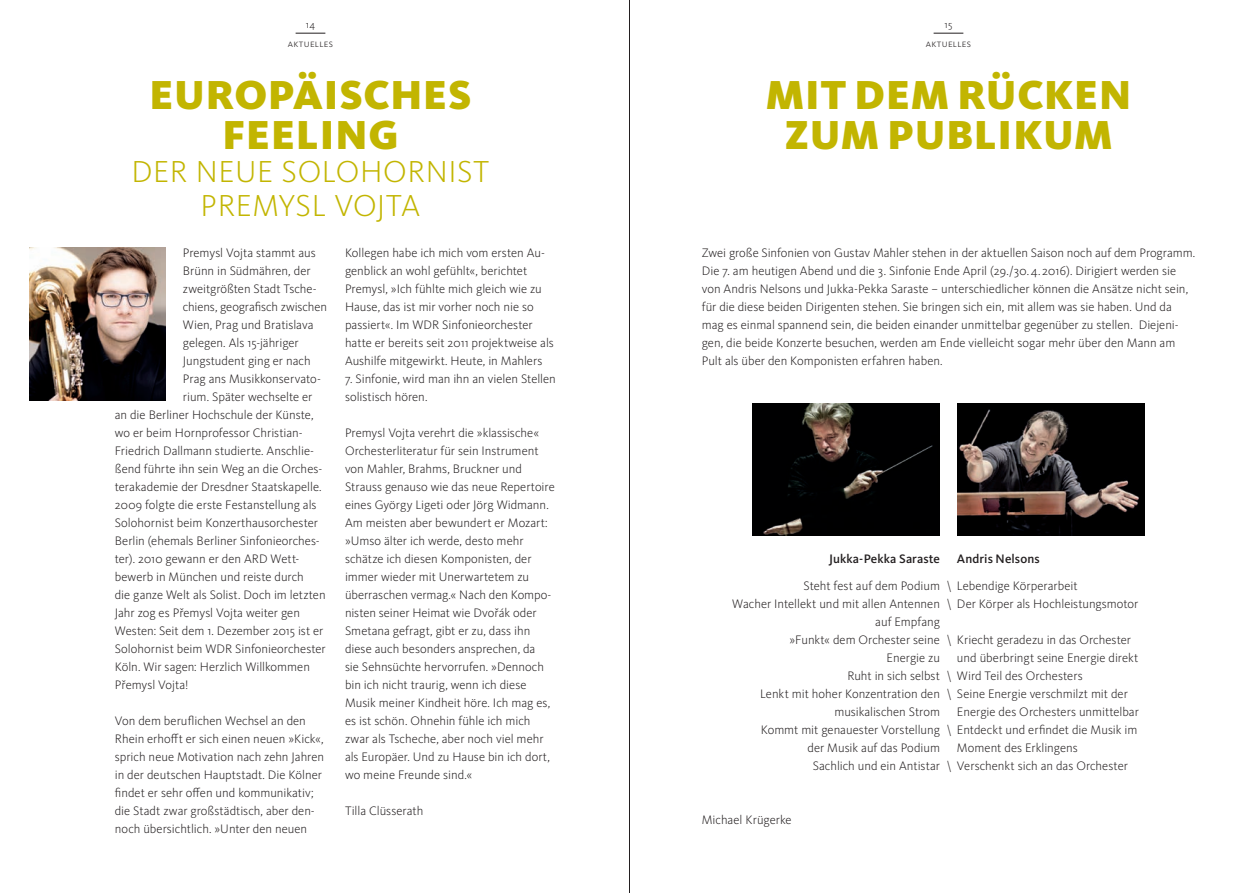
<style>
.page{position:relative;width:1259px;height:893px;background:#fff}
.page>*{position:absolute;margin:0;border:0;box-sizing:border-box;transform-origin:0 0}
.t1{font:900 42px/39.9px "WDR Sans";letter-spacing:.02em;color:#c2b501;text-align:center}
.t2{font:300 31.5px/33.6px "WDR Sans";letter-spacing:.02em;color:#c2b501;text-align:center}
.t3{font:300 12.75px/18px "WDR Sans";color:#231f20}
.t4{font:500 12.75px "WDR Sans";letter-spacing:.005em;color:#231f20}
.t5{font:300 10.5px "WDR Sans";letter-spacing:.03em;color:#231f20}
</style>
<div class="page">
<img style="left:30px;top:248px;width:136px;height:153px">
<img style="left:753px;top:403px;width:187px;height:132px">
<img style="left:957px;top:403px;width:187px;height:132px">
<hr style="left:933px;top:33px;width:30px;height:1px;background:#231f20">
<svg style="left:296px;top:33px;width:29px;height:1px"></svg>
<hr style="left:629px;top:0;width:1px;height:893px;background:#231f20">
<p class="t5" style="left:306px;top:18px;width:11px">14</p>
<p class="t5" style="left:944px;top:18px;width:9px">15</p>
<p class="t5" style="left:288px;top:37px;width:47px">aktuelles</p>
<p class="t5" style="left:926px;top:37px;width:47px">aktuelles</p>
<h1 class="t1" style="left:150px;top:75px;width:323px">EUROPÄISCHES<br>FEELING</h1>
<h2 class="t2" style="left:132px;top:155px;width:359px">DER NEUE SOLOHORNIST<br>PREMYSL VOJTA</h2>
<h1 class="t1" style="left:766px;top:75px;width:367px">MIT DEM RÜCKEN<br>ZUM PUBLIKUM</h1>
<p class="t3" style="left:183px;top:243px;width:134px">Premysl Vojta stammt aus</p>
<p class="t3" style="left:183px;top:261px;width:129px">Brünn in Südmähren, der</p>
<p class="t3" style="left:183px;top:279px;width:135px">zweitgrößten Stadt Tsche-</p>
<p class="t3" style="left:183px;top:297px;width:146px">chiens, geografisch zwischen</p>
<p class="t3" style="left:183px;top:315px;width:132px">Wien, Prag und Bratislava</p>
<p class="t3" style="left:183px;top:333px;width:117px">gelegen. Als 15-jähriger</p>
<p class="t3" style="left:183px;top:351px;width:129px">Jungstudent ging er nach</p>
<p class="t3" style="left:183px;top:369px;width:139px">Prag ans Musikkonservato-</p>
<p class="t3" style="left:183px;top:387px;width:131px">rium. Später wechselte er</p>
<p class="t3" style="left:115px;top:405px;width:200px">an die Berliner Hochschule der Künste,</p>
<p class="t3" style="left:115px;top:423px;width:189px">wo er beim Hornprofessor Christian-</p>
<p class="t3" style="left:115px;top:441px;width:201px">Friedrich Dallmann studierte. Anschlie-</p>
<p class="t3" style="left:115px;top:459px;width:209px">ßend führte ihn sein Weg an die Orches-</p>
<p class="t3" style="left:115px;top:477px;width:208px">terakademie der Dresdner Staatskapelle.</p>
<p class="t3" style="left:115px;top:495px;width:203px">2009 folgte die erste Festanstellung als</p>
<p class="t3" style="left:115px;top:513px;width:205px">Solohornist beim Konzerthausorchester</p>
<p class="t3" style="left:115px;top:531px;width:206px">Berlin (ehemals Berliner Sinfonieorches-</p>
<p class="t3" style="left:115px;top:549px;width:185px">ter). 2010 gewann er den ARD Wett-</p>
<p class="t3" style="left:115px;top:567px;width:190px">bewerb in München und reiste durch</p>
<p class="t3" style="left:115px;top:585px;width:212px">die ganze Welt als Solist. Doch im letzten</p>
<p class="t3" style="left:115px;top:603px;width:187px">Jahr zog es Přemysl Vojta weiter gen</p>
<p class="t3" style="left:115px;top:621px;width:210px">Westen: Seit dem 1. Dezember 2015 ist er</p>
<p class="t3" style="left:115px;top:639px;width:212px">Solohornist beim WDR Sinfonieorchester</p>
<p class="t3" style="left:115px;top:657px;width:197px">Köln. Wir sagen: Herzlich Willkommen</p>
<p class="t3" style="left:115px;top:675px;width:75px">Přemysl Vojta!</p>
<p class="t3" style="left:115px;top:711px;width:211px">Von dem beruflichen Wechsel an den Rhein erhofft er sich einen neuen »Kick«, sprich neue Motivation nach zehn Jahren in der deutschen Hauptstadt. Die Kölner findet er sehr offen und kommunikativ; die Stadt zwar großstädtisch, aber den&shy;noch übersichtlich. »Unter den neuen</p>
<p class="t3" style="left:345px;top:243px;width:210px">Kollegen habe ich mich vom ersten Au&shy;genblick an wohl gefühlt«, berichtet Premysl, »Ich fühlte mich gleich wie zu Hause, das ist mir vorher noch nie so passiert«. Im WDR Sinfonieorchester hatte er bereits seit 2011 projektweise als Aushilfe mitgewirkt. Heute, in Mahlers</p>
<p class="t3" style="left:345px;top:369px;width:212px">7. Sinfonie, wird man ihn an vielen Stellen solistisch hören.</p>
<p class="t3" style="left:345px;top:423px;width:211px">Premysl Vojta verehrt die »klassische« Orchesterliteratur für sein Instrument von Mahler, Brahms, Bruckner und Strauss genauso wie das neue Repertoire eines György Ligeti oder Jörg Widmann.<br>Am meisten aber bewundert er Mozart: »Umso älter ich werde, desto mehr schätze ich diesen Komponisten, der immer wieder mit Unerwartetem zu überraschen vermag.« Nach den Kompo&shy;nisten seiner Heimat wie Dvořák oder Smetana gefragt, gibt er zu, dass ihn diese auch besonders ansprechen, da<br>sie Sehnsüchte hervorrufen. »Dennoch bin ich nicht traurig, wenn ich diese Musik meiner Kindheit höre. Ich mag es, es ist schön. Ohnehin fühle ich mich zwar als Tscheche, aber noch viel mehr als Europäer. Und zu Hause bin ich dort, wo meine Freunde sind.«</p>
<p class="t3" style="left:345px;top:801px;width:80px">Tilla Clüsserath</p>
<p class="t3" style="left:702px;top:243px;width:495px">Zwei große Sinfonien von Gustav Mahler stehen in der aktuellen Saison noch auf dem Programm.<br>Die 7. am heutigen Abend und die 3. Sinfonie Ende April (29./30.4. 2016). Dirigiert werden sie von Andris Nelsons und Jukka-Pekka Saraste – unterschiedlicher können die Ansätze nicht sein, für die diese beiden Dirigenten stehen. Sie bringen sich ein, mit allem was sie haben. Und da mag es einmal spannend sein, die beiden einander unmittelbar gegenüber zu stellen. Diejeni&shy;gen, die beide Konzerte besuchen, werden am Ende vielleicht sogar mehr über den Mann am Pult als über den Komponisten erfahren haben.</p>
<p class="t4" style="left:829px;top:551px;width:112px">Jukka-Pekka Saraste</p>
<p class="t3" style="left:732px;top:576px;width:209px;text-align:right">Steht fest auf dem Podium<br>Wacher Intellekt und mit allen Antennen auf Empfang<br>»Funkt« dem Orchester seine<br>Energie zu<br>Ruht in sich selbst<br>Lenkt mit hoher Konzentration den musikalischen Strom<br>Kommt mit genauester Vorstellung<br>der Musik auf das Podium<br>Sachlich und ein Antistar</p>
<p class="t4" style="left:957px;top:551px;width:84px">Andris Nelsons</p>
<p class="t3" style="left:946px;top:576px;width:193px">\ Lebendige Körperarbeit<br>\ Der Körper als Hochleistungsmotor</p>
<p class="t3" style="left:946px;top:631px;width:186px">\ Kriecht geradezu in das Orchester</p>
<p class="t3" style="left:957px;top:649px;width:183px">und überbringt seine Energie direkt</p>
<p class="t3" style="left:946px;top:667px;width:138px">\ Wird Teil des Orchesters</p>
<p class="t3" style="left:946px;top:685px;width:183px">\ Seine Energie verschmilzt mit der</p>
<p class="t3" style="left:957px;top:703px;width:183px">Energie des Orchesters unmittelbar</p>
<p class="t3" style="left:946px;top:721px;width:192px">\ Entdeckt und erfindet die Musik im</p>
<p class="t3" style="left:957px;top:739px;width:122px">Moment des Erklingens</p>
<p class="t3" style="left:946px;top:757px;width:183px">\ Verschenkt sich an das Orchester</p>
<p class="t3" style="left:702px;top:811px;width:91px">Michael Krügerke</p>
</div>
